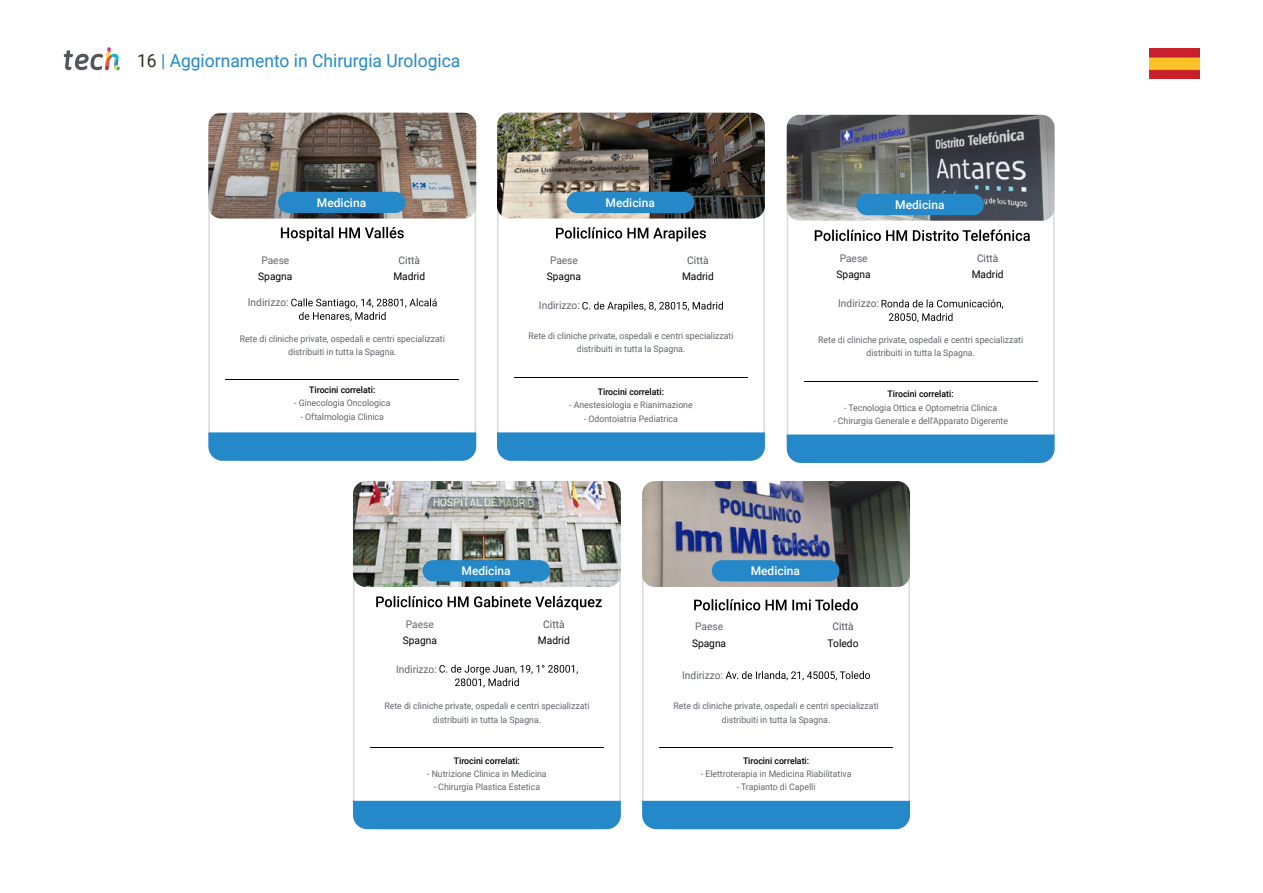
<style>
.page{position:relative;width:1263px;height:893px;background:#fff}
.page>*{position:absolute;margin:0;border:0;box-sizing:border-box;transform-origin:0 0}
.t1{font:18px "Roboto";color:#2488c9}
.t2{font:500 12px "Roboto";color:#fff}
.t3{font:10.5px "Roboto";color:#61646a}
.t4{font:10.5px "Roboto";color:#000}
.t5{font:10.5px "Roboto";color:#52555b}
.t6{font:9px/13.5px "Roboto";color:#61646a;text-align:center}
.t7{font:500 9px "Roboto";color:#000}
.s1{color:#312e20}
</style>
<div class="page">
<svg style="left:64px;top:47px;width:56px;height:24px"></svg>
<img style="left:1150px;top:49px;width:49px;height:30px">
<svg style="left:352px;top:537px;width:269px;height:293px"></svg>
<img style="left:353px;top:481px;width:268px;height:106px">
<div style="left:423px;top:560px;width:127px;height:21px;background:#2488c9;border-radius:11px"></div>
<div style="left:353px;top:801px;width:268px;height:28px;background:#2488c9"></div>
<hr style="left:370px;top:747px;width:234px;height:1px;background:#000">
<svg style="left:376px;top:596px;width:226px;height:14px"></svg>
<svg style="left:439px;top:665px;width:139px;height:22px"></svg>
<svg style="left:642px;top:587px;width:269px;height:243px"></svg>
<img style="left:642px;top:481px;width:268px;height:106px">
<div style="left:712px;top:560px;width:127px;height:21px;background:#2488c9;border-radius:11px"></div>
<div style="left:642px;top:801px;width:268px;height:28px;background:#2488c9"></div>
<hr style="left:659px;top:747px;width:234px;height:1px;background:#000">
<svg style="left:694px;top:599px;width:164px;height:11px"></svg>
<svg style="left:725px;top:671px;width:145px;height:9px"></svg>
<svg style="left:497px;top:112px;width:268px;height:320px"></svg>
<img style="left:497px;top:113px;width:268px;height:106px">
<div style="left:567px;top:192px;width:127px;height:21px;background:#2488c9;border-radius:11px"></div>
<svg style="left:497px;top:432px;width:268px;height:29px;background:#2a8bca"></svg>
<hr style="left:514px;top:377px;width:234px;height:1px;background:#000">
<svg style="left:556px;top:227px;width:150px;height:14px"></svg>
<svg style="left:582px;top:302px;width:141px;height:10px"></svg>
<svg style="left:786px;top:114px;width:269px;height:339px"></svg>
<img style="left:787px;top:115px;width:267px;height:106px">
<div style="left:856px;top:194px;width:128px;height:21px;background:#2488c9;border-radius:11px"></div>
<svg style="left:787px;top:434px;width:267px;height:29px;background:#2a8bca"></svg>
<hr style="left:804px;top:381px;width:233px;height:1px;background:#000">
<svg style="left:815px;top:229px;width:215px;height:12px"></svg>
<svg style="left:881px;top:299px;width:122px;height:23px"></svg>
<svg style="left:208px;top:112px;width:269px;height:337px"></svg>
<img style="left:208px;top:113px;width:268px;height:106px">
<div style="left:278px;top:192px;width:128px;height:21px;background:#2488c9;border-radius:11px"></div>
<svg style="left:208px;top:432px;width:268px;height:29px;background:#2a8bca"></svg>
<hr style="left:225px;top:379px;width:234px;height:1px;background:#000">
<svg style="left:281px;top:227px;width:123px;height:14px"></svg>
<svg style="left:291px;top:298px;width:146px;height:23px"></svg>
<h1 class="t1" style="left:137px;top:48px;width:325px"><span class="s1">16</span> | Aggiornamento in Chirurgia Urologica</h1>
<h2 class="t2" style="left:317px;top:194px;width:51px">Medicina</h2>
<h2 class="t2" style="left:605px;top:194px;width:51px">Medicina</h2>
<h2 class="t2" style="left:895px;top:196px;width:51px">Medicina</h2>
<p class="t3" style="left:261px;top:253px;width:29px">Paese</p>
<p class="t4" style="left:258px;top:269px;width:36px">Spagna</p>
<p class="t5" style="left:399px;top:253px;width:23px">Città</p>
<p class="t4" style="left:393px;top:269px;width:33px">Madrid</p>
<p class="t3" style="left:550px;top:253px;width:29px">Paese</p>
<p class="t4" style="left:547px;top:269px;width:36px">Spagna</p>
<p class="t5" style="left:687px;top:253px;width:23px">Città</p>
<p class="t4" style="left:682px;top:269px;width:33px">Madrid</p>
<p class="t3" style="left:840px;top:251px;width:29px">Paese</p>
<p class="t4" style="left:836px;top:267px;width:36px">Spagna</p>
<p class="t5" style="left:977px;top:251px;width:23px">Città</p>
<p class="t4" style="left:972px;top:267px;width:33px">Madrid</p>
<p class="t3" style="left:248px;top:295px;width:42px">Indirizzo:</p>
<p class="t6" style="left:240px;top:332px;width:207px">Rete di cliniche private, ospedali e centri specializzati distribuiti in tutta la Spagna.</p>
<p class="t7" style="left:309px;top:383px;width:68px">Tirocini correlati:</p>
<p class="t6" style="left:294px;top:396px;width:98px">- Ginecologia Oncologica</p>
<p class="t6" style="left:301px;top:409px;width:85px">- Oftalmologia Clinica</p>
<p class="t3" style="left:539px;top:298px;width:42px">Indirizzo:</p>
<p class="t6" style="left:528px;top:328px;width:207px">Rete di cliniche private, ospedali e centri specializzati distribuiti in tutta la Spagna.</p>
<p class="t7" style="left:598px;top:386px;width:68px">Tirocini correlati:</p>
<p class="t6" style="left:569px;top:398px;width:125px">- Anestesiologia e Rianimazione</p>
<p class="t6" style="left:584px;top:411px;width:95px">- Odontoiatria Pediatrica</p>
<p class="t3" style="left:838px;top:296px;width:42px">Indirizzo:</p>
<p class="t6" style="left:818px;top:333px;width:207px">Rete di cliniche private, ospedali e centri specializzati distribuiti in tutta la Spagna.</p>
<p class="t7" style="left:887px;top:388px;width:68px">Tirocini correlati:</p>
<p class="t6" style="left:844px;top:400px;width:155px">- Tecnologia Ottica e Optometria Clinica</p>
<p class="t6" style="left:833px;top:413px;width:176px">- Chirurgia Generale e dell'Apparato Digerente</p>
<p class="t3" style="left:406px;top:617px;width:29px">Paese</p>
<p class="t4" style="left:403px;top:633px;width:36px">Spagna</p>
<h2 class="t2" style="left:461px;top:563px;width:51px">Medicina</h2>
<p class="t5" style="left:543px;top:617px;width:23px">Città</p>
<p class="t4" style="left:538px;top:633px;width:33px">Madrid</p>
<p class="t3" style="left:695px;top:619px;width:29px">Paese</p>
<p class="t4" style="left:692px;top:635px;width:36px">Spagna</p>
<h2 class="t2" style="left:751px;top:563px;width:51px">Medicina</h2>
<p class="t5" style="left:832px;top:619px;width:23px">Città</p>
<p class="t4" style="left:828px;top:635px;width:32px">Toledo</p>
<p class="t3" style="left:396px;top:661px;width:42px">Indirizzo:</p>
<p class="t6" style="left:384px;top:699px;width:207px">Rete di cliniche private, ospedali e centri specializzati distribuiti in tutta la Spagna.</p>
<p class="t7" style="left:454px;top:754px;width:68px">Tirocini correlati:</p>
<p class="t6" style="left:427px;top:766px;width:121px">- Nutrizione Clinica in Medicina</p>
<p class="t6" style="left:434px;top:780px;width:108px">- Chirurgia Plastica Estetica</p>
<p class="t3" style="left:682px;top:668px;width:42px">Indirizzo:</p>
<p class="t6" style="left:673px;top:699px;width:207px">Rete di cliniche private, ospedali e centri specializzati distribuiti in tutta la Spagna.</p>
<p class="t7" style="left:743px;top:754px;width:68px">Tirocini correlati:</p>
<p class="t6" style="left:701px;top:766px;width:152px">- Elettroterapia in Medicina Riabilitativa</p>
<p class="t6" style="left:737px;top:780px;width:80px">- Trapianto di Capelli</p>
</div>
